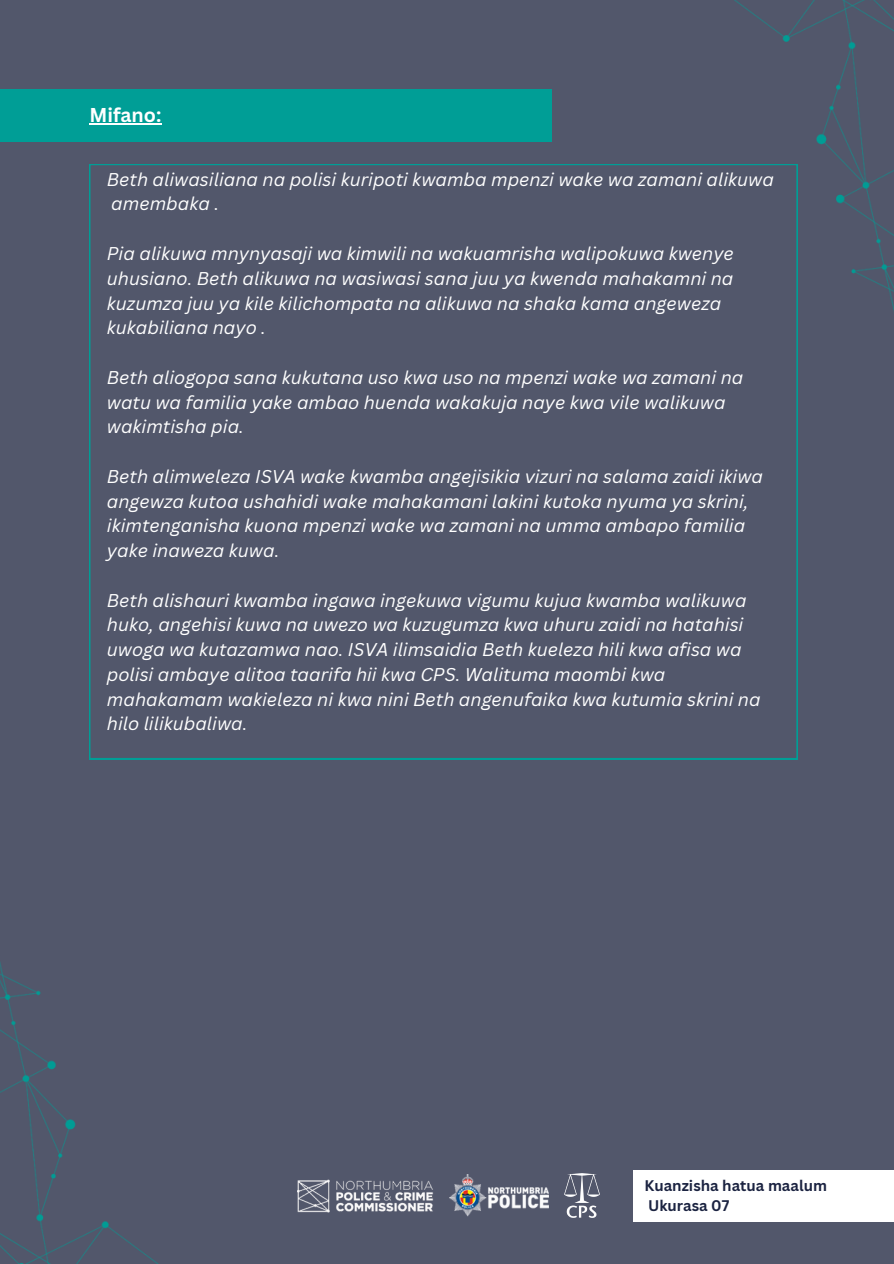
<style>
.page{position:relative;width:894px;height:1264px;background:#fff}
.page>*{position:absolute;margin:0;border:0;box-sizing:border-box;transform-origin:0 0}
.t1{font:700 19.5px "Canva Sans";color:#fff}
.t2{font:italic 18px/24.8px "Canva Sans";color:#fff}
.t3{font:700 15px "Canva Sans";color:#1b2341}
</style>
<div class="page">
<div style="left:0;top:0;width:893px;height:1263px;background:#52576b"></div>
<img style="left:564px;top:1173px;width:35px;height:44px">
<div style="left:632px;top:1170px;width:261px;height:51px;background:#fff"></div>
<div style="left:0;top:89px;width:551px;height:53px;background:#009e96"></div>
<hr style="left:89px;top:124px;width:72px;height:1px;background:#fff">
<svg style="left:89px;top:164px;width:708px;height:595px"></svg>
<img style="left:449px;top:1174px;width:99px;height:42px">
<img style="left:0;top:962px;width:157px;height:301px">
<img style="left:728px;top:0;width:165px;height:421px">
<img style="left:298px;top:1179px;width:136px;height:34px">
<p class="t1" style="left:89px;top:102px;width:74px">Mifano:</p>
<h2 class="t2" style="left:107px;top:166px;width:668px">Beth aliwasiliana na polisi kuripoti kwamba mpenzi wake wa zamani alikuwa amembaka .</h2>
<h2 class="t2" style="left:107px;top:241px;width:628px">Pia alikuwa mnynyasaji wa kimwili na wakuamrisha walipokuwa kwenye uhusiano. Beth alikuwa na wasiwasi sana juu ya kwenda mahakamni na kuzumza juu ya kile kilichompata na alikuwa na shaka kama angeweza kukabiliana nayo .</h2>
<h2 class="t2" style="left:107px;top:364px;width:637px">Beth aliogopa sana kukutana uso kwa uso na mpenzi wake wa zamani na watu wa familia yake ambao huenda wakakuja naye kwa vile walikuwa wakimtisha pia.</h2>
<h2 class="t2" style="left:107px;top:463px;width:657px">Beth alimweleza ISVA wake kwamba angejisikia vizuri na salama zaidi ikiwa angewza kutoa ushahidi wake mahakamani lakini kutoka nyuma ya skrini, ikimtenganisha kuona mpenzi wake wa zamani na umma ambapo familia yake inaweza kuwa.</h2>
<p class="t2" style="left:107px;top:587px;width:655px">Beth alishauri kwamba ingawa ingekuwa vigumu kujua kwamba walikuwa huko, angehisi kuwa na uwezo wa kuzugumza kwa uhuru zaidi na hatahisi uwoga wa kutazamwa nao. ISVA ilimsaidia Beth kueleza hili kwa afisa wa polisi ambaye alitoa taarifa hii kwa CPS. Walituma maombi kwa mahakamam wakieleza ni kwa nini Beth angenufaika kwa kutumia skrini na hilo lilikubaliwa.</p>
<h1 class="t3" style="left:644px;top:1174px;width:184px">Kuanzisha hatua maalum</h1>
<h2 class="t3" style="left:648px;top:1194px;width:83px">Ukurasa 07</h2>
</div>
